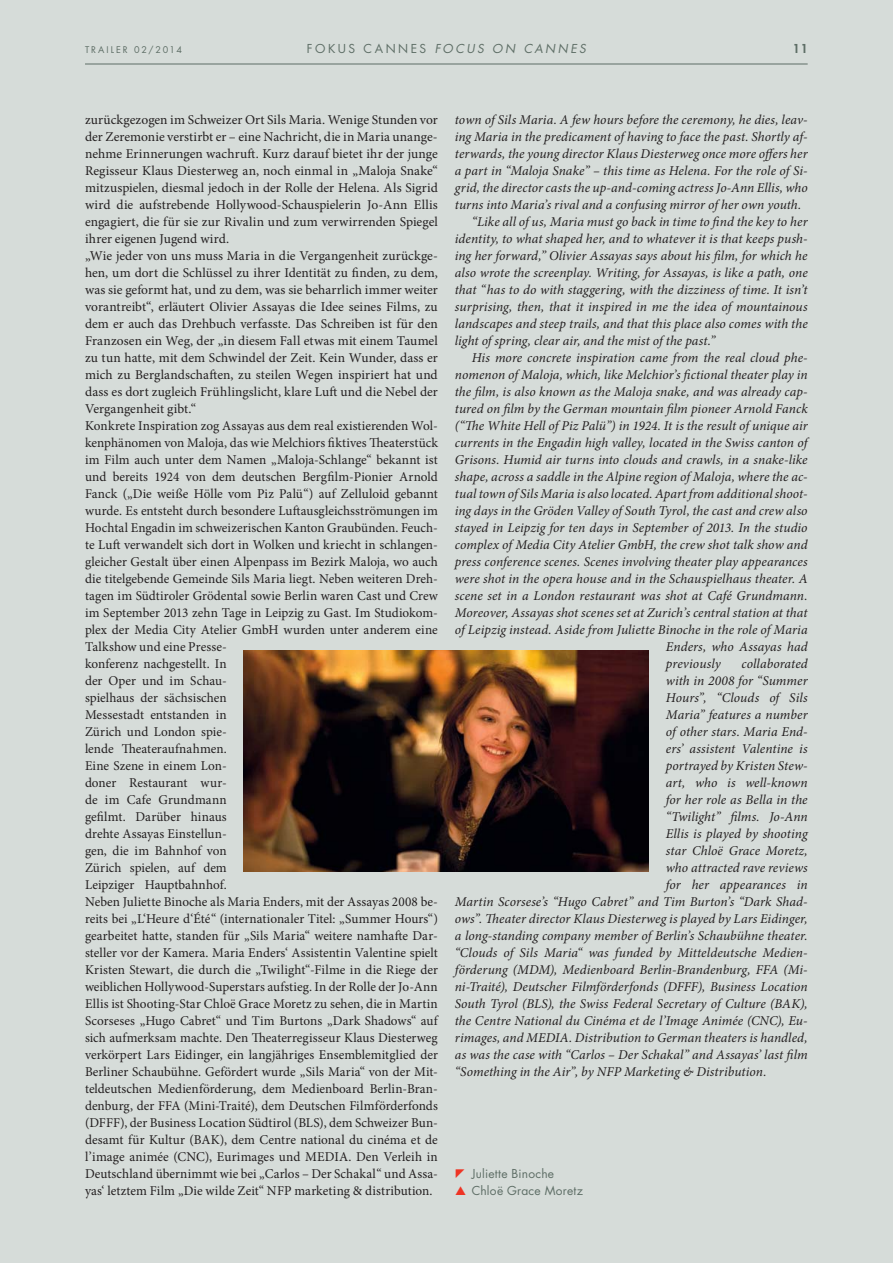
<style>
.page{position:relative;width:893px;height:1263px;background:#d6dcd9}
.page>*{position:absolute;margin:0;border:0;box-sizing:border-box;transform-origin:0 0}
.t1{font:13.5px/17px "Minion Pro";color:#231f20}
.t2{font:italic 13.5px "Minion Pro";letter-spacing:.005em;color:#231f20}
.t3{font:12px/17px "Futura Std";letter-spacing:.02em;color:#5e6e66}
.t4{font:italic 12px "Futura Std";letter-spacing:.2em;color:#5e6e66}
.t5{font:800 12px "Futura Std";color:#5e6e66}
.t6{font:9px "Futura Std";letter-spacing:.215em;color:#5e6e66}
.s1{font-style:normal}
</style>
<div class="page">
<img style="left:244px;top:651px;width:405px;height:221px">
<hr style="left:85px;top:64px;width:723px;height:1px;background:#5e6e66">
<p class="t6" style="left:85px;top:45px;width:98px">TRAILER 02/2014</p>
<p class="t4" style="left:307px;top:43px;width:280px"><span class="s1">FOKUS CANNES</span> FOCUS ON CANNES</p>
<p class="t5" style="left:793px;top:43px;width:16px">11</p>
<p class="t1" style="left:85px;top:112px;width:354px">zurückgezogen im Schweizer Ort Sils Maria. Wenige Stunden vor der Zeremonie verstirbt er – eine Nachricht, die in Maria unange&shy;nehme Erinnerungen wachruft. Kurz darauf bietet ihr der junge Regisseur Klaus Diesterweg an, noch einmal in „Maloja Snake“ mitzuspielen, diesmal jedoch in der Rolle der Helena. Als Sigrid wird die aufstrebende Hollywood-Schauspielerin Jo-Ann Ellis engagiert, die für sie zur Rivalin und zum verwirrenden Spiegel ihrer eigenen Jugend wird.<br>„Wie jeder von uns muss Maria in die Vergangenheit zurückge&shy;hen, um dort die Schlüssel zu ihrer Identität zu finden, zu dem, was sie geformt hat, und zu dem, was sie beharrlich immer weiter vorantreibt“, erläutert Olivier Assayas die Idee seines Films, zu dem er auch das Drehbuch verfasste. Das Schreiben ist für den Franzosen ein Weg, der „in diesem Fall etwas mit einem Taumel zu tun hatte, mit dem Schwindel der Zeit. Kein Wunder, dass er mich zu Berglandschaften, zu steilen Wegen inspiriert hat und dass es dort zugleich Frühlingslicht, klare Luft und die Nebel der Vergangenheit gibt.“<br>Konkrete Inspiration zog Assayas aus dem real existierenden Wol&shy;kenphänomen von Maloja, das wie Melchiors fiktives Theaterstück im Film auch unter dem Namen „Maloja-Schlange“ bekannt ist und bereits 1924 von dem deutschen Bergfilm-Pionier Arnold Fanck („Die weiße Hölle vom Piz Palü“) auf Zelluloid gebannt wurde. Es entsteht durch besondere Luftausgleichsströmungen im Hochtal Engadin im schweizerischen Kanton Graubünden. Feuch&shy;te Luft verwandelt sich dort in Wolken und kriecht in schlangen&shy;gleicher Gestalt über einen Alpenpass im Bezirk Maloja, wo auch die titelgebende Gemeinde Sils Maria liegt. Neben weiteren Dreh&shy;tagen im Südtiroler Grödental sowie Berlin waren Cast und Crew im September 2013 zehn Tage in Leipzig zu Gast. Im Studiokom&shy;plex der Media City Atelier GmbH wurden unter anderem eine Talkshow und eine Presse-<br>konferenz nachgestellt. In<br>der Oper und im Schau-<br>spielhaus der sächsischen<br>Messestadt entstanden in<br>Zürich und London spie-<br>lende Theateraufnahmen.<br>Eine Szene in einem Lon-<br>doner Restaurant wur-<br>de im Cafe Grundmann<br>gefilmt. Darüber hinaus<br>drehte Assayas Einstellun-<br>gen, die im Bahnhof von<br>Zürich spielen, auf dem<br>Leipziger Hauptbahnhof.<br>Neben Juliette Binoche als Maria Enders, mit der Assayas 2008 be&shy;reits bei „L‘Heure d‘Été“ (internationaler Titel: „Summer Hours“) gearbeitet hatte, standen für „Sils Maria“ weitere namhafte Dar&shy;steller vor der Kamera. Maria Enders‘ Assistentin Valentine spielt Kristen Stewart, die durch die „Twilight“-Filme in die Riege der weiblichen Hollywood-Superstars aufstieg. In der Rolle der Jo-Ann Ellis ist Shooting-Star Chloë Grace Moretz zu sehen, die in Martin Scorseses „Hugo Cabret“ und Tim Burtons „Dark Shadows“ auf sich aufmerksam machte. Den Theaterregisseur Klaus Diesterweg verkörpert Lars Eidinger, ein langjähriges Ensemblemitglied der Berliner Schaubühne. Gefördert wurde „Sils Maria“ von der Mit&shy;teldeutschen Medienförderung, dem Medienboard Berlin-Bran&shy;denburg, der FFA (Mini-Traité), dem Deutschen Filmförderfonds (DFFF), der Business Location Südtirol (BLS), dem Schweizer Bun&shy;desamt für Kultur (BAK), dem Centre national du cinéma et de l’image animée (CNC), Eurimages und MEDIA. Den Verleih in Deutschland übernimmt wie bei „Carlos – Der Schakal“ und Assa&shy;yas‘ letztem Film „Die wilde Zeit“ NFP marketing &amp; distribution.</p>
<p class="t2" style="left:455px;top:114px;width:354px">town of Sils Maria. A few hours before the ceremony, he dies, leav-</p>
<p class="t2" style="left:455px;top:131px;width:354px">ing Maria in the predicament of having to face the past. Shortly af-</p>
<p class="t2" style="left:455px;top:148px;width:354px">terwards, the young director Klaus Diesterweg once more offers her</p>
<p class="t2" style="left:455px;top:165px;width:354px">a part in “Maloja Snake” – this time as Helena. For the role of Si-</p>
<p class="t2" style="left:455px;top:182px;width:354px">grid, the director casts the up-and-coming actress Jo-Ann Ellis, who</p>
<p class="t2" style="left:455px;top:199px;width:348px">turns into Maria’s rival and a confusing mirror of her own youth.</p>
<p class="t2" style="left:472px;top:216px;width:337px">“Like all of us, Maria must go back in time to find the key to her</p>
<p class="t2" style="left:455px;top:233px;width:354px">identity, to what shaped her, and to whatever it is that keeps push-</p>
<p class="t2" style="left:455px;top:250px;width:354px">ing her forward,” Olivier Assayas says about his film, for which he</p>
<p class="t2" style="left:455px;top:267px;width:354px">also wrote the screenplay. Writing, for Assayas, is like a path, one</p>
<p class="t2" style="left:455px;top:284px;width:354px">that “has to do with staggering, with the dizziness of time. It isn’t</p>
<p class="t2" style="left:455px;top:301px;width:354px">surprising, then, that it inspired in me the idea of mountainous</p>
<p class="t2" style="left:455px;top:318px;width:354px">landscapes and steep trails, and that this place also comes with the</p>
<p class="t2" style="left:455px;top:335px;width:262px">light of spring, clear air, and the mist of the past.”</p>
<p class="t2" style="left:472px;top:352px;width:337px">His more concrete inspiration came from the real cloud phe-</p>
<p class="t2" style="left:455px;top:369px;width:354px">nomenon of Maloja, which, like Melchior’s fictional theater play in</p>
<p class="t2" style="left:455px;top:386px;width:354px">the film, is also known as the Maloja snake, and was already cap-</p>
<p class="t2" style="left:455px;top:403px;width:354px">tured on film by the German mountain film pioneer Arnold Fanck</p>
<p class="t2" style="left:455px;top:420px;width:354px">(“The White Hell of Piz Palü”) in 1924. It is the result of unique air</p>
<p class="t2" style="left:455px;top:437px;width:354px">currents in the Engadin high valley, located in the Swiss canton of</p>
<p class="t2" style="left:455px;top:454px;width:354px">Grisons. Humid air turns into clouds and crawls, in a snake-like</p>
<p class="t2" style="left:455px;top:471px;width:354px">shape, across a saddle in the Alpine region of Maloja, where the ac-</p>
<p class="t2" style="left:455px;top:488px;width:354px">tual town of Sils Maria is also located. Apart from additional shoot-</p>
<p class="t2" style="left:455px;top:505px;width:354px">ing days in the Gröden Valley of South Tyrol, the cast and crew also</p>
<p class="t2" style="left:455px;top:522px;width:354px">stayed in Leipzig for ten days in September of 2013. In the studio</p>
<p class="t2" style="left:455px;top:539px;width:354px">complex of Media City Atelier GmbH, the crew shot talk show and</p>
<p class="t2" style="left:455px;top:556px;width:354px">press conference scenes. Scenes involving theater play appearances</p>
<p class="t2" style="left:455px;top:573px;width:354px">were shot in the opera house and in the Schauspielhaus theater. A</p>
<p class="t2" style="left:455px;top:590px;width:354px">scene set in a London restaurant was shot at Café Grundmann.</p>
<p class="t2" style="left:455px;top:607px;width:354px">Moreover, Assayas shot scenes set at Zurich’s central station at that</p>
<p class="t2" style="left:455px;top:624px;width:354px">of Leipzig instead. Aside from Juliette Binoche in the role of Maria</p>
<p class="t2" style="left:666px;top:641px;width:143px">Enders, who Assayas had</p>
<p class="t2" style="left:666px;top:658px;width:56px">previously</p>
<p class="t2" style="left:741px;top:658px;width:68px">collaborated</p>
<p class="t2" style="left:666px;top:675px;width:143px">with in 2008 for “Summer</p>
<p class="t2" style="left:666px;top:692px;width:143px">Hours”, “Clouds of Sils</p>
<p class="t2" style="left:666px;top:709px;width:143px">Maria” features a number</p>
<p class="t2" style="left:666px;top:726px;width:143px">of other stars. Maria End-</p>
<p class="t2" style="left:666px;top:743px;width:143px">ers’ assistent Valentine is</p>
<p class="t2" style="left:666px;top:760px;width:143px">portrayed by Kristen Stew-</p>
<p class="t2" style="left:666px;top:777px;width:143px">art, who is well-known</p>
<p class="t2" style="left:666px;top:794px;width:143px">for her role as Bella in the</p>
<p class="t2" style="left:666px;top:811px;width:143px">“Twilight” films. Jo-Ann</p>
<p class="t2" style="left:666px;top:828px;width:143px">Ellis is played by shooting</p>
<p class="t2" style="left:666px;top:845px;width:143px">star Chloë Grace Moretz,</p>
<p class="t2" style="left:666px;top:862px;width:143px">who attracted rave reviews</p>
<p class="t2" style="left:666px;top:879px;width:143px">for her appearances in</p>
<p class="t2" style="left:455px;top:896px;width:354px">Martin Scorsese’s “Hugo Cabret” and Tim Burton’s “Dark Shad-</p>
<p class="t2" style="left:455px;top:913px;width:354px">ows”. Theater director Klaus Diesterweg is played by Lars Eidinger,</p>
<p class="t2" style="left:455px;top:930px;width:354px">a long-standing company member of Berlin’s Schaubühne theater.</p>
<p class="t2" style="left:455px;top:947px;width:354px">“Clouds of Sils Maria“ was funded by Mitteldeutsche Medien-</p>
<p class="t2" style="left:455px;top:964px;width:354px">förderung (MDM), Medienboard Berlin-Brandenburg, FFA (Mi-</p>
<p class="t2" style="left:455px;top:981px;width:354px">ni-Traité), Deutscher Filmförderfonds (DFFF), Business Location</p>
<p class="t2" style="left:455px;top:998px;width:354px">South Tyrol (BLS), the Swiss Federal Secretary of Culture (BAK),</p>
<p class="t2" style="left:455px;top:1015px;width:354px">the Centre National du Cinéma et de l’Image Animée (CNC), Eu-</p>
<p class="t2" style="left:455px;top:1032px;width:354px">rimages, and MEDIA. Distribution to German theaters is handled,</p>
<p class="t2" style="left:455px;top:1049px;width:354px">as was the case with “Carlos – Der Schakal” and Assayas’ last film</p>
<p class="t2" style="left:455px;top:1066px;width:313px">“Something in the Air”, by NFP Marketing &amp; Distribution.</p>
<p class="t3" style="left:472px;top:1165px;width:113px">Juliette Binoche<br>Chloë Grace Moretz</p>
</div>
